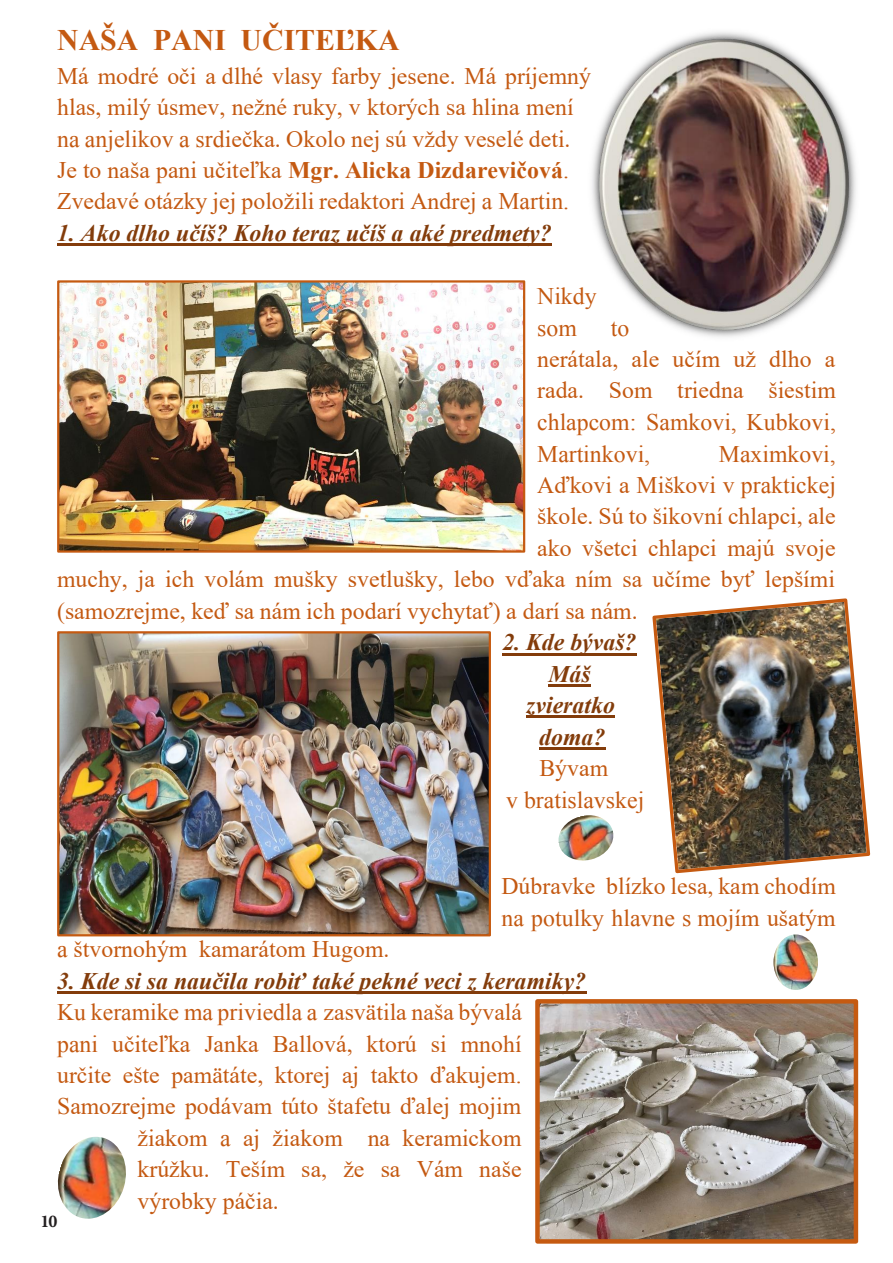
<style>
.page{position:relative;width:893px;height:1263px;background:#fff}
.page>*{position:absolute;margin:0;border:0;box-sizing:border-box;transform-origin:0 0}
.t1{font:700 29.85px "Times New Roman";color:#c45911}
.t2{font:23.7px/31.5px "Times New Roman";color:#c45911}
.t3{font:italic 700 23.7px/31.5px "Times New Roman";color:#833c0b;text-align:center}
.t4{font:700 18px "Minion Pro";color:#231f20}
.s1{font-weight:700}
</style>
<div class="page">
<hr style="left:57px;top:244px;width:495px;height:2px;background:#833c0b">
<hr style="left:502px;top:653px;width:135px;height:2px;background:#833c0b">
<hr style="left:548px;top:684px;width:43px;height:3px;background:#833c0b">
<hr style="left:526px;top:716px;width:89px;height:2px;background:#833c0b">
<hr style="left:539px;top:747px;width:66px;height:3px;background:#833c0b">
<hr style="left:57px;top:991px;width:529px;height:2px;background:#833c0b">
<img style="left:652px;top:598px;width:219px;height:276px">
<img style="left:591px;top:32px;width:265px;height:305px">
<img style="left:60px;top:283px;width:462px;height:267px">
<div style="left:57px;top:280px;width:468px;height:273px;border:2px solid #c55a11"></div>
<img style="left:60px;top:634px;width:428px;height:299px">
<div style="left:57px;top:631px;width:434px;height:305px;border:2px solid #c55a11"></div>
<img style="left:540px;top:1004px;width:313px;height:235px">
<div style="left:535px;top:999px;width:323px;height:245px;border:4px solid #c55a11"></div>
<img style="left:558px;top:815px;width:56px;height:46px">
<img style="left:57px;top:1137px;width:69px;height:82px">
<img style="left:773px;top:934px;width:45px;height:56px">
<p class="t1" style="left:57px;top:18px;width:344px">NAŠA PANI UČITEĽKA</p>
<p class="t2" style="left:57px;top:59px;width:536px">Má modré oči a dlhé vlasy farby jesene. Má príjemný hlas, milý úsmev, nežné ruky, v ktorých sa hlina mení na anjelikov a srdiečka. Okolo nej sú vždy veselé deti.<br>Je to naša pani učiteľka <span class="s1">Mgr. Alicka Dizdarevičová</span>.<br>Zvedavé otázky jej položili redaktori Andrej a Martin.</p>
<p class="t3" style="left:57px;top:217px;width:496px">1. Ako dlho učíš? Koho teraz učíš a aké predmety?</p>
<p class="t2" style="left:537px;top:280px;width:61px">Nikdy som</p>
<p class="t2" style="left:537px;top:311px;width:300px;text-indent:74px">to<br>nerátala, ale učím už dlho a rada. Som triedna šiestim chlapcom: Samkovi, Kubkovi,<br>Martinkovi,</p>
<p class="t2" style="left:719px;top:437px;width:118px">Maximkovi,</p>
<p class="t2" style="left:537px;top:468px;width:300px">Aďkovi a Miškovi v praktickej</p>
<p class="t2" style="left:537px;top:500px;width:300px">škole. Sú to šikovní chlapci, ale</p>
<p class="t2" style="left:537px;top:531px;width:300px">ako všetci chlapci majú svoje</p>
<p class="t2" style="left:57px;top:563px;width:779px">muchy, ja ich volám mušky svetlušky, lebo vďaka ním sa učíme byť lepšími</p>
<p class="t2" style="left:57px;top:594px;width:582px">(samozrejme, keď sa nám ich podarí vychytať) a darí sa nám.</p>
<p class="t3" style="left:502px;top:626px;width:136px">2. Kde bývaš?<br>Máš zvieratko doma?</p>
<p class="t2" style="left:506px;top:752px;width:140px;text-align:center">Bývam<br>v bratislavskej</p>
<p class="t2" style="left:501px;top:869px;width:336px">Dúbravke blízko lesa, kam chodím na potulky hlavne s mojím ušatým</p>
<p class="t2" style="left:57px;top:933px;width:334px">a štvornohým kamarátom Hugom.</p>
<p class="t3" style="left:57px;top:964px;width:530px">3. Kde si sa naučila robiť také pekné veci z keramiky?</p>
<p class="t2" style="left:57px;top:996px;width:466px">Ku keramike ma priviedla a zasvätila naša bývalá</p>
<p class="t2" style="left:57px;top:1027px;width:466px">pani učiteľka Janka Ballová, ktorú si mnohí</p>
<p class="t2" style="left:57px;top:1058px;width:466px">určite ešte pamätáte, ktorej aj takto ďakujem.</p>
<p class="t2" style="left:57px;top:1090px;width:466px">Samozrejme podávam túto štafetu ďalej mojim</p>
<p class="t2" style="left:138px;top:1121px;width:386px">žiakom a aj žiakom na keramickom</p>
<p class="t2" style="left:138px;top:1153px;width:386px">krúžku. Teším sa, že sa Vám naše</p>
<p class="t2" style="left:138px;top:1184px;width:143px">výrobky páčia.</p>
<p class="t4" style="left:40px;top:1208px;width:19px">10</p>
</div>
